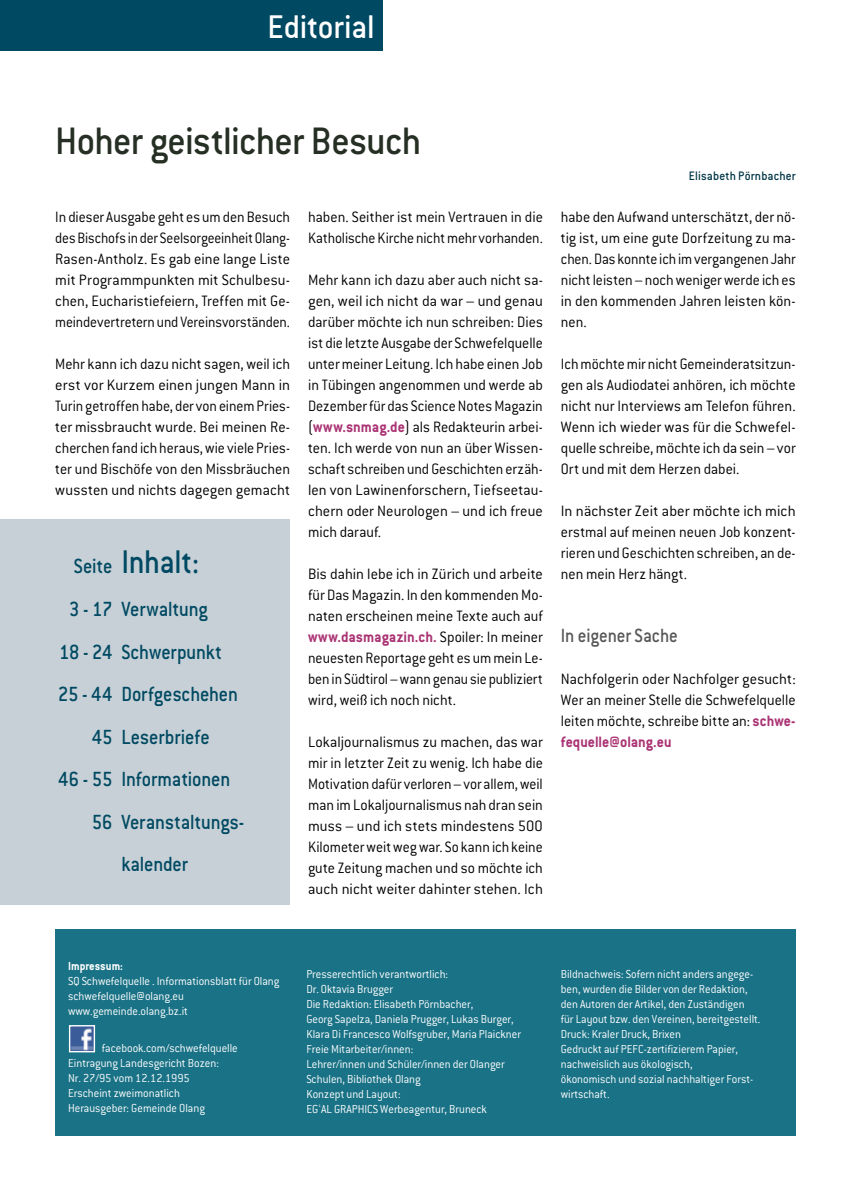
<style>
.page{position:relative;width:851px;height:1191px;background:#fff}
.page>*{position:absolute;margin:0;border:0;box-sizing:border-box;transform-origin:0 0}
.t1{font:500 42px "Conduit ITC";letter-spacing:-.015em;color:#262f23;scale:.95 1}
.t2{font:500 36px "Conduit ITC";letter-spacing:-.01em;color:#004962;scale:.9 1}
.t3{font:500 36px "Conduit ITC";letter-spacing:-.01em;color:#fff;scale:.95 1}
.t4{font:500 22.5px "Conduit ITC";letter-spacing:-.005em;color:#004962;scale:.9 1}
.t5{font:500 21px "Conduit ITC";letter-spacing:-.005em;color:#58585a;scale:.9 1}
.t6{font:300 16.5px/21px "Conduit ITC";color:#000;text-align:justify}
.t7{font:300 16.5px/21px "Conduit ITC";color:#000;scale:.96 1}
.t8{font:300 16.5px/21px "Conduit ITC";color:#000;text-align:justify;scale:.95 1}
.t9{font:300 16.5px/21px "Conduit ITC";color:#000;text-align:justify;scale:.93 1}
.t10{font:300 16.5px/21px "Conduit ITC";color:#000;text-align:justify;scale:.94 1}
.t11{font:500 13.5px "Conduit ITC";letter-spacing:.01em;color:#003647;scale:.95 1}
.t12{font:300 12.75px/15px "Conduit ITC";color:#fff;scale:.95 1}
.t13{font:700 12.75px "Conduit ITC";color:#fff;scale:.95 1}
.s1{font-size:22.5px}
.s2{font-weight:700;color:#aa3474}
.s3{font-family:"Berkeley Old Style Itc T";font-weight:400}
</style>
<div class="page">
<div style="left:0;top:0;width:383px;height:51px;background:#004962"></div>
<div style="left:0;top:519px;width:289px;height:385px;background:#c6d0d6"></div>
<div style="left:55px;top:928px;width:740px;height:207px;background:#1a7286"></div>
<img style="left:71px;top:1027px;width:22px;height:23px">
<div style="left:69px;top:1025px;width:26px;height:27px;border:1px solid #fff"></div>
<h2 class="t3" style="left:267px;top:7px;width:114px">Editorial</h2>
<h1 class="t1" style="left:55px;top:118px;width:386px">Hoher geistlicher Besuch</h1>
<p class="t9" style="left:55px;top:206px;width:254px">In dieser Ausgabe geht es um den Besuch des Bischofs in der Seelsorgeeinheit Olang-Rasen-Antholz. Es gab eine lange Liste mit Programmpunkten mit Schulbesu&shy;chen, Eucharistiefeiern, Treffen mit Ge&shy;meindevertretern und Vereinsvorständen.</p>
<p class="t8" style="left:55px;top:353px;width:248px">Mehr kann ich dazu nicht sagen, weil ich erst vor Kurzem einen jungen Mann in Turin getroffen habe, der von einem Pries&shy;ter missbraucht wurde. Bei meinen Re&shy;cherchen fand ich heraus, wie viele Pries&shy;ter und Bischöfe von den Missbräuchen wussten und nichts dagegen gemacht</p>
<h2 class="t2" style="left:74px;top:542px;width:141px"><span class="s1">Seite</span> Inhalt:</h2>
<h3 class="t4" style="left:69px;top:596px;width:155px">3 - 17 Verwaltung</h3>
<h3 class="t4" style="left:59px;top:639px;width:182px">18 - 24 Schwerpunkt</h3>
<h3 class="t4" style="left:58px;top:681px;width:201px">25 - 44 Dorfgeschehen</h3>
<h3 class="t4" style="left:92px;top:724px;width:132px">45 Leserbriefe</h3>
<h3 class="t4" style="left:58px;top:766px;width:192px">46 - 55 Informationen</h3>
<h3 class="t4" style="left:92px;top:809px;width:171px">56 Veranstaltungs-</h3>
<h3 class="t4" style="left:121px;top:851px;width:75px">kalender</h3>
<p class="t7" style="left:308px;top:206px;width:246px">haben. Seither ist mein Vertrauen in die<br>Katholische Kirche nicht mehr vorhanden.</p>
<p class="t7" style="left:308px;top:269px;width:246px;text-align:justify">Mehr kann ich dazu aber auch nicht sa&shy;gen, weil ich nicht da war – und genau darüber möchte ich nun schreiben: Dies ist die letzte Ausgabe der Schwefelquelle unter meiner Leitung. Ich habe einen Job in Tübingen angenommen und werde ab Dezember für das Science Notes Magazin (<span class="s2">www.snmag.de</span>) als Redakteurin arbei&shy;ten. Ich werde von nun an über Wissen&shy;schaft schreiben und Geschichten erzäh&shy;len von Lawinenforschern, Tiefseetau&shy;chern oder Neurologen – und ich freue mich darauf.</p>
<p class="t6" style="left:308px;top:563px;width:236px">Bis dahin lebe ich in Zürich und arbeite für Das Magazin. In den kommenden Mo&shy;naten erscheinen meine Texte auch auf <span class="s2">www.dasmagazin.ch.</span> Spoiler: In meiner neuesten Reportage geht es um mein Le&shy;ben in Südtirol – wann genau sie publiziert wird, weiß ich noch nicht.</p>
<p class="t6" style="left:308px;top:731px;width:236px">Lokaljournalismus zu machen, das war mir in letzter Zeit zu wenig. Ich habe die Motivation dafür verloren – vor allem, weil man im Lokaljournalismus nah dran sein muss – und ich stets mindestens 500<br>Kilometer weit weg war. So kann ich keine gute Zeitung machen und so möchte ich auch nicht weiter dahinter stehen. Ich</p>
<p class="t11" style="left:688px;top:168px;width:114px">Elisabeth Pörnbacher</p>
<p class="t8" style="left:561px;top:206px;width:249px">habe den Aufwand unterschätzt, der nö&shy;tig ist, um eine gute Dorfzeitung zu ma&shy;chen. Das konnte ich im vergangenen Jahr nicht leisten – noch weniger werde ich es in den kommenden Jahren leisten kön&shy;nen.</p>
<p class="t10" style="left:561px;top:353px;width:251px">Ich möchte mir nicht Gemeinderatsitzun&shy;gen als Audiodatei anhören, ich möchte nicht nur Interviews am Telefon führen.<br>Wenn ich wieder was für die Schwefel&shy;quelle schreibe, möchte ich da sein – vor Ort und mit dem Herzen dabei.</p>
<p class="t6" style="left:561px;top:500px;width:236px">In nächster Zeit aber möchte ich mich erstmal auf meinen neuen Job konzent&shy;rieren und Geschichten schreiben, an de&shy;nen mein Herz hängt.</p>
<h3 class="t5" style="left:561px;top:624px;width:131px">In eigener Sache</h3>
<p class="t6" style="left:561px;top:668px;width:236px">Nachfolgerin oder Nachfolger gesucht:<br>Wer an meiner Stelle die Schwefelquelle leiten möchte, schreibe bitte an: <span class="s2">schwe&shy;fequelle@olang.eu</span></p>
<p class="t13" style="left:68px;top:958px;width:59px">Impressum:</p>
<p class="t12" style="left:68px;top:973px;width:224px">SQ Schwefelquelle . Informationsblatt für Olang schwefelquelle@olang.eu www.gemeinde.olang.bz.it</p>
<p class="t12" style="left:68px;top:1040px;width:180px;text-indent:34px">facebook.com/schwefelquelle<br>Eintragung Landesgericht Bozen:<br>Nr. 27/95 vom 12.12.1995<br>Erscheint zweimonatlich<br>Herausgeber: Gemeinde Olang</p>
<p class="t12" style="left:306px;top:966px;width:227px">Presserechtlich verantwortlich:<br>Dr. Oktavia Brugger<br>Die Redaktion: Elisabeth Pörnbacher,<br>Georg Sapelza, Daniela Prugger, Lukas Burger, Klara Di Francesco Wolfsgruber, Maria Plaickner Freie Mitarbeiter/innen:<br>Lehrer/innen und Schüler/innen der Olanger Schulen, Bibliothek Olang<br>Konzept und Layout:<br>EG<span class="s3">‘</span>AL GRAPHICS Werbeagentur, Bruneck</p>
<p class="t12" style="left:560px;top:966px;width:212px">Bildnachweis: Sofern nicht anders angege&shy;ben, wurden die Bilder von der Redaktion, den Autoren der Artikel, den Zuständigen für Layout bzw. den Vereinen, bereitgestellt.<br>Druck: Kraler Druck, Brixen<br>Gedruckt auf PEFC-zertifizierem Papier, nachweislich aus ökologisch,<br>ökonomisch und sozial nachhaltiger Forst&shy;wirtschaft.</p>
</div>
